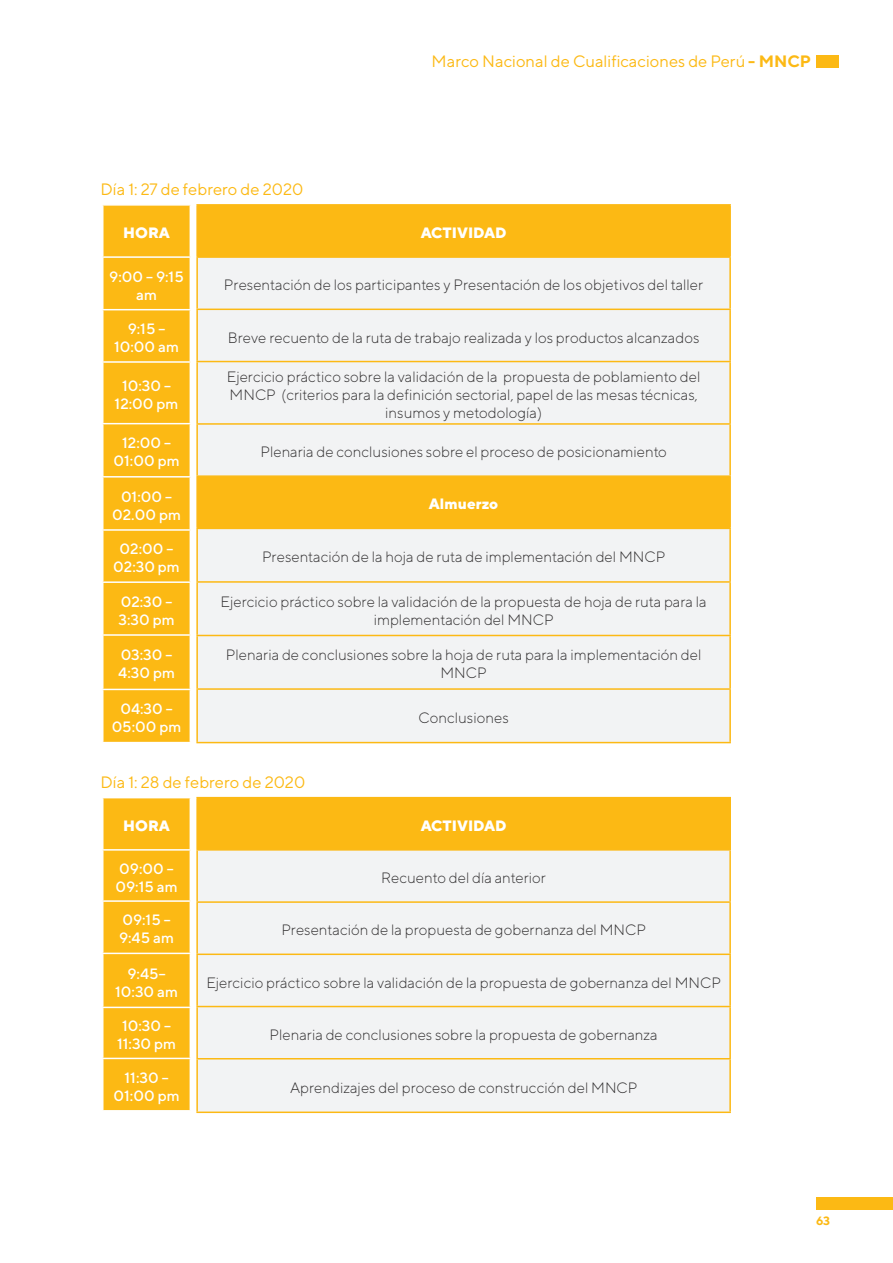
<style>
.page{position:relative;width:893px;height:1263px;background:#fff}
.page>*{position:absolute;margin:0;border:0;box-sizing:border-box;transform-origin:0 0}
.Títulos_3{font:16.5px "TT Norms";color:#fcb914}
.Texto_Tabla{font:300 15px/18px "TT Norms";color:#312f30;text-align:center}
.Título_Tabla{font:500 15px/18px "TT Norms";color:#fff;text-align:center}
.Título_Tabla-2{font:800 15px "TT Norms";color:#fff}
.t1{font:700 12px "TT Norms";color:#fcb914}
.s1{font-weight:700}
</style>
<div class="page">
<div style="left:816px;top:55px;width:23px;height:13px;background:#fcb914"></div>
<div style="left:816px;top:1196px;width:77px;height:13px;background:#fcb914"></div>
<div style="left:103px;top:206px;width:87px;height:536px;background:#fcb914"></div>
<hr style="left:102px;top:256px;width:89px;height:2px;background:#fff">
<hr style="left:102px;top:309px;width:89px;height:1px;background:#fff">
<hr style="left:102px;top:361px;width:89px;height:2px;background:#fff">
<hr style="left:102px;top:423px;width:89px;height:1px;background:#fff">
<hr style="left:102px;top:476px;width:89px;height:2px;background:#fff">
<hr style="left:102px;top:529px;width:89px;height:2px;background:#fff">
<hr style="left:102px;top:581px;width:89px;height:2px;background:#fff">
<hr style="left:102px;top:634px;width:89px;height:2px;background:#fff">
<hr style="left:102px;top:689px;width:89px;height:1px;background:#fff">
<div style="left:198px;top:206px;width:531px;height:50px;background:#fcb914"></div>
<svg style="left:198px;top:258px;width:531px;height:484px;fill:#f2f3f4"></svg>
<hr style="left:196px;top:529px;width:2px;height:52px;background:#fcb914">
<hr style="left:729px;top:529px;width:2px;height:52px;background:#fcb914">
<hr style="left:196px;top:581px;width:535px;height:2px;background:#fcb914">
<hr style="left:196px;top:583px;width:2px;height:52px;background:#fcb914">
<hr style="left:729px;top:583px;width:2px;height:52px;background:#fcb914">
<hr style="left:196px;top:635px;width:535px;height:1px;background:#fcb914">
<hr style="left:196px;top:636px;width:2px;height:52px;background:#fcb914">
<hr style="left:729px;top:636px;width:2px;height:52px;background:#fcb914">
<hr style="left:196px;top:688px;width:535px;height:2px;background:#fcb914">
<hr style="left:196px;top:690px;width:2px;height:52px;background:#fcb914">
<hr style="left:729px;top:690px;width:2px;height:52px;background:#fcb914">
<hr style="left:196px;top:742px;width:535px;height:1px;background:#fcb914">
<hr style="left:196px;top:425px;width:2px;height:50px;background:#fcb914">
<hr style="left:729px;top:425px;width:2px;height:50px;background:#fcb914">
<hr style="left:196px;top:362px;width:2px;height:61px;background:#fcb914">
<hr style="left:729px;top:362px;width:2px;height:61px;background:#fcb914">
<hr style="left:196px;top:423px;width:535px;height:2px;background:#fcb914">
<hr style="left:196px;top:310px;width:2px;height:51px;background:#fcb914">
<hr style="left:729px;top:310px;width:2px;height:51px;background:#fcb914">
<hr style="left:196px;top:361px;width:535px;height:1px;background:#fcb914">
<hr style="left:196px;top:258px;width:2px;height:51px;background:#fcb914">
<hr style="left:729px;top:258px;width:2px;height:51px;background:#fcb914">
<hr style="left:196px;top:309px;width:535px;height:1px;background:#fcb914">
<hr style="left:196px;top:204px;width:535px;height:2px;background:#fcb914">
<hr style="left:196px;top:206px;width:2px;height:50px;background:#fcb914">
<hr style="left:729px;top:206px;width:2px;height:50px;background:#fcb914">
<hr style="left:196px;top:256px;width:535px;height:2px;background:#fcb914">
<hr style="left:196px;top:475px;width:535px;height:2px;background:#fcb914">
<hr style="left:196px;top:477px;width:2px;height:51px;background:#fcb914">
<hr style="left:729px;top:477px;width:2px;height:51px;background:#fcb914">
<hr style="left:196px;top:528px;width:535px;height:1px;background:#fcb914">
<div style="left:103px;top:798px;width:87px;height:312px;background:#fcb914"></div>
<hr style="left:102px;top:849px;width:89px;height:2px;background:#fff">
<hr style="left:102px;top:900px;width:89px;height:2px;background:#fff">
<hr style="left:102px;top:953px;width:89px;height:1px;background:#fff">
<hr style="left:102px;top:1007px;width:89px;height:1px;background:#fff">
<hr style="left:102px;top:1058px;width:89px;height:1px;background:#fff">
<div style="left:197px;top:798px;width:533px;height:52px;background:#fcb914"></div>
<div style="left:198px;top:851px;width:531px;height:260px;background:#f2f3f4"></div>
<hr style="left:196px;top:1059px;width:2px;height:52px;background:#fcb914">
<hr style="left:729px;top:1059px;width:2px;height:52px;background:#fcb914">
<hr style="left:196px;top:1111px;width:535px;height:2px;background:#fcb914">
<hr style="left:196px;top:1007px;width:2px;height:51px;background:#fcb914">
<hr style="left:729px;top:1007px;width:2px;height:51px;background:#fcb914">
<hr style="left:196px;top:955px;width:2px;height:51px;background:#fcb914">
<hr style="left:729px;top:955px;width:2px;height:51px;background:#fcb914">
<hr style="left:196px;top:1006px;width:535px;height:1px;background:#fcb914">
<hr style="left:196px;top:903px;width:2px;height:50px;background:#fcb914">
<hr style="left:729px;top:903px;width:2px;height:50px;background:#fcb914">
<hr style="left:196px;top:953px;width:535px;height:2px;background:#fcb914">
<hr style="left:196px;top:851px;width:2px;height:50px;background:#fcb914">
<hr style="left:729px;top:851px;width:2px;height:50px;background:#fcb914">
<hr style="left:196px;top:901px;width:535px;height:2px;background:#fcb914">
<hr style="left:196px;top:797px;width:535px;height:1px;background:#fcb914">
<hr style="left:196px;top:798px;width:2px;height:51px;background:#fcb914">
<hr style="left:729px;top:798px;width:2px;height:51px;background:#fcb914">
<hr style="left:196px;top:849px;width:535px;height:2px;background:#fcb914">
<hr style="left:196px;top:1058px;width:535px;height:1px;background:#fcb914">
<p class="Títulos_3" style="left:432px;top:51px;width:381px">Marco Nacional de Cualificaciones de Perú <span class="s1">- MNCP</span></p>
<p class="Títulos_3" style="left:100px;top:179px;width:204px">Día 1: 27 de febrero de 2020</p>
<p class="Título_Tabla-2" style="left:123px;top:223px;width:48px">HORA</p>
<p class="Título_Tabla" style="left:109px;top:267px;width:76px">9:00 – 9:15 am</p>
<p class="Título_Tabla" style="left:114px;top:319px;width:66px">9:15 –<br>10:00 am</p>
<p class="Título_Tabla" style="left:115px;top:376px;width:65px">10:30 –<br>12:00 pm</p>
<p class="Título_Tabla" style="left:114px;top:434px;width:68px">12:00 –<br>01:00 pm</p>
<p class="Título_Tabla" style="left:112px;top:487px;width:70px">01:00 –<br>02.00 pm</p>
<p class="Título_Tabla" style="left:113px;top:540px;width:68px">02:00 –<br>02:30 pm</p>
<p class="Título_Tabla" style="left:118px;top:592px;width:58px;text-align:left">02:30 –<br>3:30 pm</p>
<p class="Título_Tabla" style="left:118px;top:646px;width:58px;text-align:left">03:30 –<br>4:30 pm</p>
<p class="Título_Tabla" style="left:112px;top:700px;width:71px">04:30 –<br>05:00 pm</p>
<p class="Título_Tabla-2" style="left:421px;top:223px;width:87px">ACTIVIDAD</p>
<p class="Texto_Tabla" style="left:224px;top:276px;width:481px">Presentación de los participantes y Presentación de los objetivos del taller</p>
<p class="Texto_Tabla" style="left:228px;top:328px;width:473px">Breve recuento de la ruta de trabajo realizada y los productos alcanzados</p>
<p class="Texto_Tabla" style="left:227px;top:367px;width:475px">Ejercicio práctico sobre la validación de la propuesta de poblamiento del<br>MNCP (criterios para la definición sectorial, papel de las mesas técnicas, insumos y metodología)</p>
<p class="Texto_Tabla" style="left:260px;top:443px;width:408px">Plenaria de conclusiones sobre el proceso de posicionamiento</p>
<p class="Título_Tabla-2" style="left:429px;top:494px;width:71px">Almuerzo</p>
<p class="Texto_Tabla" style="left:262px;top:548px;width:405px">Presentación de la hoja de ruta de implementación del MNCP</p>
<p class="Texto_Tabla" style="left:221px;top:592px;width:487px">Ejercicio práctico sobre la validación de la propuesta de hoja de ruta para la implementación del MNCP</p>
<p class="Texto_Tabla" style="left:226px;top:646px;width:477px">Plenaria de conclusiones sobre la hoja de ruta para la implementación del<br>MNCP</p>
<p class="Texto_Tabla" style="left:419px;top:708px;width:92px">Conclusiones</p>
<p class="Títulos_3" style="left:100px;top:772px;width:206px">Día 1: 28 de febrero de 2020</p>
<p class="Título_Tabla-2" style="left:123px;top:816px;width:48px">HORA</p>
<p class="Título_Tabla" style="left:115px;top:859px;width:64px;text-align:left">09:00 –<br>09:15 am</p>
<p class="Título_Tabla" style="left:119px;top:911px;width:56px;text-align:left">09:15 –<br>9:45 am</p>
<p class="Título_Tabla" style="left:115px;top:964px;width:64px">9:45–<br>10:30 am</p>
<p class="Título_Tabla" style="left:117px;top:1016px;width:61px">10:30 –<br>11:30 pm</p>
<p class="Título_Tabla" style="left:114px;top:1068px;width:68px">11:30 –<br>01:00 pm</p>
<p class="Título_Tabla-2" style="left:421px;top:816px;width:87px">ACTIVIDAD</p>
<p class="Texto_Tabla" style="left:381px;top:868px;width:166px">Recuento del día anterior</p>
<p class="Texto_Tabla" style="left:281px;top:921px;width:366px">Presentación de la propuesta de gobernanza del MNCP</p>
<p class="Texto_Tabla" style="left:206px;top:973px;width:516px">Ejercicio práctico sobre la validación de la propuesta de gobernanza del MNCP</p>
<p class="Texto_Tabla" style="left:270px;top:1025px;width:390px">Plenaria de conclusiones sobre la propuesta de gobernanza</p>
<p class="Texto_Tabla" style="left:290px;top:1078px;width:349px">Aprendizajes del proceso de construcción del MNCP</p>
<p class="t1" style="left:816px;top:1213px;width:16px">63</p>
</div>
